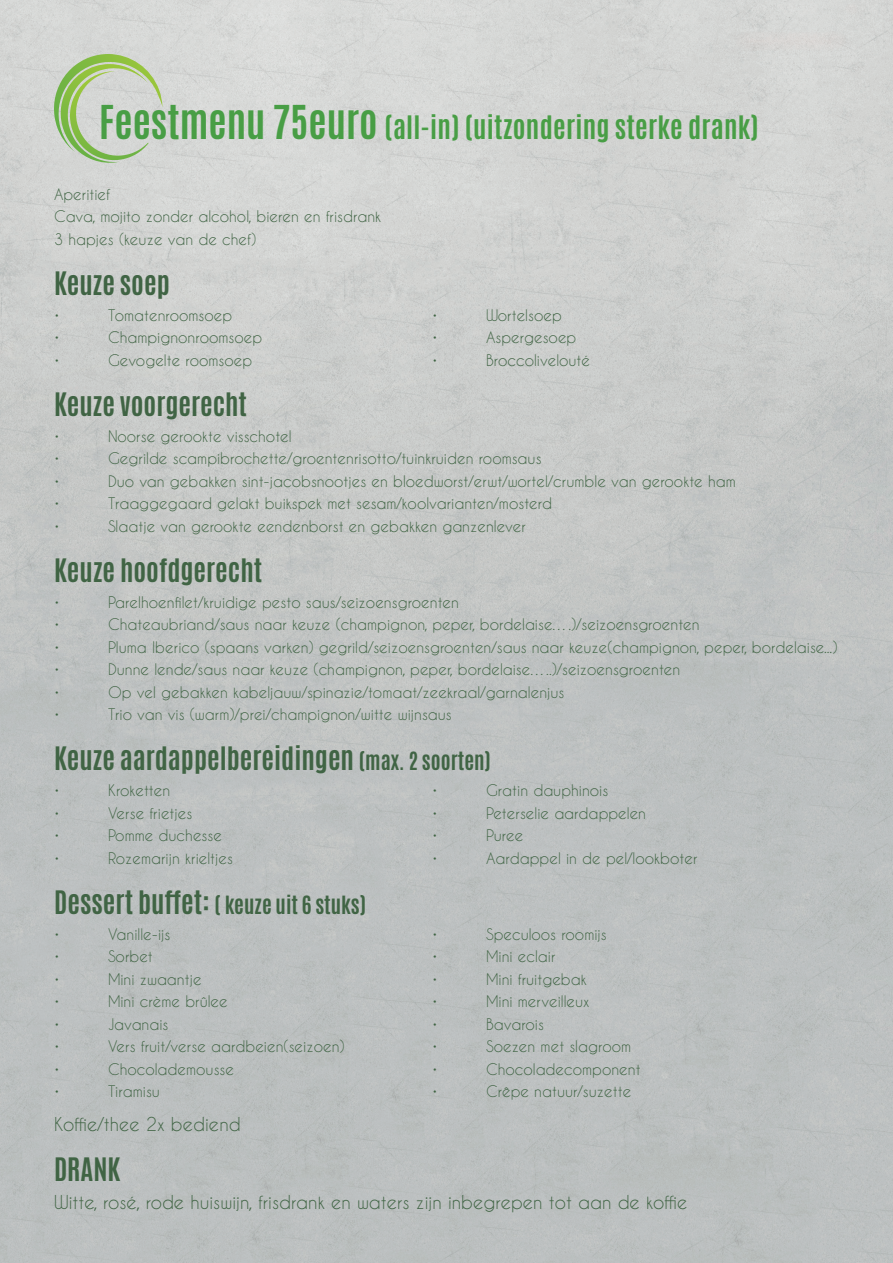
<style>
.page{position:relative;width:893px;height:1263px;background:#fff}
.page>*{position:absolute;margin:0;border:0;box-sizing:border-box;transform-origin:0 0}
.t1{font:700 27px "Antonio";color:#406444}
.t2{font:700 27px "Antonio";letter-spacing:.01em;color:#489e45}
.t3{font:700 21px "Antonio";color:#406444}
.t4{font:18px "Caviar Dreams";color:#406444}
.t5{font:15px/22.5px "Caviar Dreams";color:#406444}
.s1{font-size:39px}
.s2{font-size:21px}
.s3{font-size:27px}
</style>
<div class="page">
<img style="left:0;top:0;width:893px;height:1263px">
<svg style="left:47px;top:54px;width:115px;height:112px;background:#c2d0b4"></svg>
<h1 class="t2" style="left:99px;top:107px;width:661px"><span class="s1">Feestmenu 75euro</span> (all-in) (uitzondering sterke drank)</h1>
<p class="t5" style="left:54px;top:182px;width:329px">Aperitief<br>Cava, mojito zonder alcohol, bieren en frisdrank<br>3 hapjes (keuze van de chef)</p>
<h1 class="t1" style="left:54px;top:263px;width:117px">Keuze soep</h1>
<p class="t5" style="left:54px;top:303px;width:7px">•</p>
<p class="t5" style="left:108px;top:303px;width:126px">Tomatenroomsoep</p>
<p class="t5" style="left:432px;top:303px;width:7px">•</p>
<p class="t5" style="left:486px;top:303px;width:77px">Wortelsoep</p>
<p class="t5" style="left:54px;top:326px;width:7px">•</p>
<p class="t5" style="left:108px;top:326px;width:156px">Champignonroomsoep</p>
<p class="t5" style="left:432px;top:326px;width:7px">•</p>
<p class="t5" style="left:486px;top:326px;width:92px">Aspergesoep</p>
<p class="t5" style="left:54px;top:348px;width:7px">•</p>
<p class="t5" style="left:108px;top:348px;width:146px">Gevogelte roomsoep</p>
<p class="t5" style="left:432px;top:348px;width:7px">•</p>
<p class="t5" style="left:486px;top:348px;width:106px">Broccolivelouté</p>
<h1 class="t1" style="left:54px;top:384px;width:194px">Keuze voorgerecht</h1>
<p class="t5" style="left:54px;top:424px;width:7px">•</p>
<p class="t5" style="left:108px;top:424px;width:185px">Noorse gerookte visschotel</p>
<p class="t5" style="left:54px;top:447px;width:7px">•</p>
<p class="t5" style="left:108px;top:447px;width:435px">Gegrilde scampibrochette/groentenrisotto/tuinkruiden roomsaus</p>
<p class="t5" style="left:54px;top:469px;width:7px">•</p>
<p class="t5" style="left:108px;top:469px;width:629px">Duo van gebakken sint-jacobsnootjes en bloedworst/erwt/wortel/crumble van gerookte ham</p>
<p class="t5" style="left:54px;top:492px;width:7px">•</p>
<p class="t5" style="left:108px;top:492px;width:446px">Traaggegaard gelakt buikspek met sesam/koolvarianten/mosterd</p>
<p class="t5" style="left:54px;top:514px;width:7px">•</p>
<p class="t5" style="left:108px;top:514px;width:419px">Slaatje van gerookte eendenborst en gebakken ganzenlever</p>
<h1 class="t1" style="left:54px;top:550px;width:210px">Keuze hoofdgerecht</h1>
<p class="t5" style="left:54px;top:590px;width:7px">•</p>
<p class="t5" style="left:108px;top:590px;width:353px">Parelhoenfilet/kruidige pesto saus/seizoensgroenten</p>
<p class="t5" style="left:54px;top:613px;width:7px">•</p>
<p class="t5" style="left:108px;top:613px;width:593px">Chateaubriand/saus naar keuze (champignon, peper, bordelaise….)/seizoensgroenten</p>
<p class="t5" style="left:54px;top:635px;width:7px">•</p>
<p class="t5" style="left:108px;top:635px;width:731px">Pluma Iberico (spaans varken) gegrild/seizoensgroenten/saus naar keuze(champignon, peper, bordelaise...)</p>
<p class="t5" style="left:54px;top:658px;width:7px">•</p>
<p class="t5" style="left:108px;top:658px;width:574px">Dunne lende/saus naar keuze (champignon, peper, bordelaise…..)/seizoensgroenten</p>
<p class="t5" style="left:54px;top:680px;width:7px">•</p>
<p class="t5" style="left:108px;top:680px;width:458px">Op vel gebakken kabeljauw/spinazie/tomaat/zeekraal/garnalenjus</p>
<p class="t5" style="left:54px;top:703px;width:7px">•</p>
<p class="t5" style="left:108px;top:703px;width:345px">Trio van vis (warm)/prei/champignon/witte wijnsaus</p>
<h1 class="t1" style="left:54px;top:738px;width:438px">Keuze aardappelbereidingen <span class="s2">(max. 2 soorten)</span></h1>
<p class="t5" style="left:54px;top:779px;width:7px">•</p>
<p class="t5" style="left:108px;top:779px;width:64px">Kroketten</p>
<p class="t5" style="left:432px;top:779px;width:7px">•</p>
<p class="t5" style="left:486px;top:779px;width:124px">Gratin dauphinois</p>
<p class="t5" style="left:54px;top:801px;width:7px">•</p>
<p class="t5" style="left:108px;top:801px;width:86px">Verse frietjes</p>
<p class="t5" style="left:432px;top:801px;width:7px">•</p>
<p class="t5" style="left:486px;top:801px;width:162px">Peterselie aardappelen</p>
<p class="t5" style="left:54px;top:824px;width:7px">•</p>
<p class="t5" style="left:108px;top:824px;width:116px">Pomme duchesse</p>
<p class="t5" style="left:432px;top:824px;width:7px">•</p>
<p class="t5" style="left:486px;top:824px;width:39px">Puree</p>
<p class="t5" style="left:54px;top:846px;width:7px">•</p>
<p class="t5" style="left:108px;top:846px;width:127px">Rozemarijn krieltjes</p>
<p class="t5" style="left:432px;top:846px;width:7px">•</p>
<p class="t5" style="left:486px;top:846px;width:213px">Aardappel in de pel/lookboter</p>
<h2 class="t3" style="left:54px;top:889px;width:313px"><span class="s3">Dessert buffet:</span> ( keuze uit 6 stuks)</h2>
<p class="t5" style="left:54px;top:922px;width:7px">•</p>
<p class="t5" style="left:108px;top:922px;width:64px">Vanille-ijs</p>
<p class="t5" style="left:432px;top:922px;width:7px">•</p>
<p class="t5" style="left:486px;top:922px;width:122px">Speculoos roomijs</p>
<p class="t5" style="left:54px;top:945px;width:7px">•</p>
<p class="t5" style="left:108px;top:945px;width:46px">Sorbet</p>
<p class="t5" style="left:432px;top:945px;width:7px">•</p>
<p class="t5" style="left:486px;top:945px;width:71px">Mini eclair</p>
<p class="t5" style="left:54px;top:967px;width:7px">•</p>
<p class="t5" style="left:108px;top:967px;width:95px">Mini zwaantje</p>
<p class="t5" style="left:432px;top:967px;width:7px">•</p>
<p class="t5" style="left:486px;top:967px;width:102px">Mini fruitgebak</p>
<p class="t5" style="left:54px;top:990px;width:7px">•</p>
<p class="t5" style="left:108px;top:990px;width:121px">Mini crème brûlee</p>
<p class="t5" style="left:432px;top:990px;width:7px">•</p>
<p class="t5" style="left:486px;top:990px;width:105px">Mini merveilleux</p>
<p class="t5" style="left:54px;top:1012px;width:7px">•</p>
<p class="t5" style="left:108px;top:1012px;width:62px">Javanais</p>
<p class="t5" style="left:432px;top:1012px;width:7px">•</p>
<p class="t5" style="left:486px;top:1012px;width:59px">Bavarois</p>
<p class="t5" style="left:54px;top:1035px;width:7px">•</p>
<p class="t5" style="left:108px;top:1035px;width:238px">Vers fruit/verse aardbeien(seizoen)</p>
<p class="t5" style="left:432px;top:1035px;width:7px">•</p>
<p class="t5" style="left:486px;top:1035px;width:147px">Soezen met slagroom</p>
<p class="t5" style="left:54px;top:1057px;width:7px">•</p>
<p class="t5" style="left:108px;top:1057px;width:128px">Chocolademousse</p>
<p class="t5" style="left:432px;top:1057px;width:7px">•</p>
<p class="t5" style="left:486px;top:1057px;width:156px">Chocoladecomponent</p>
<p class="t5" style="left:54px;top:1080px;width:7px">•</p>
<p class="t5" style="left:108px;top:1080px;width:53px">Tiramisu</p>
<p class="t5" style="left:432px;top:1080px;width:7px">•</p>
<p class="t5" style="left:486px;top:1080px;width:147px">Crêpe natuur/suzette</p>
<p class="t4" style="left:54px;top:1113px;width:188px">Koffie/thee 2x bediend</p>
<h1 class="t1" style="left:54px;top:1149px;width:68px">DRANK</h1>
<p class="t4" style="left:54px;top:1191px;width:635px">Witte, rosé, rode huiswijn, frisdrank en waters zijn inbegrepen tot aan de koffie</p>
</div>
